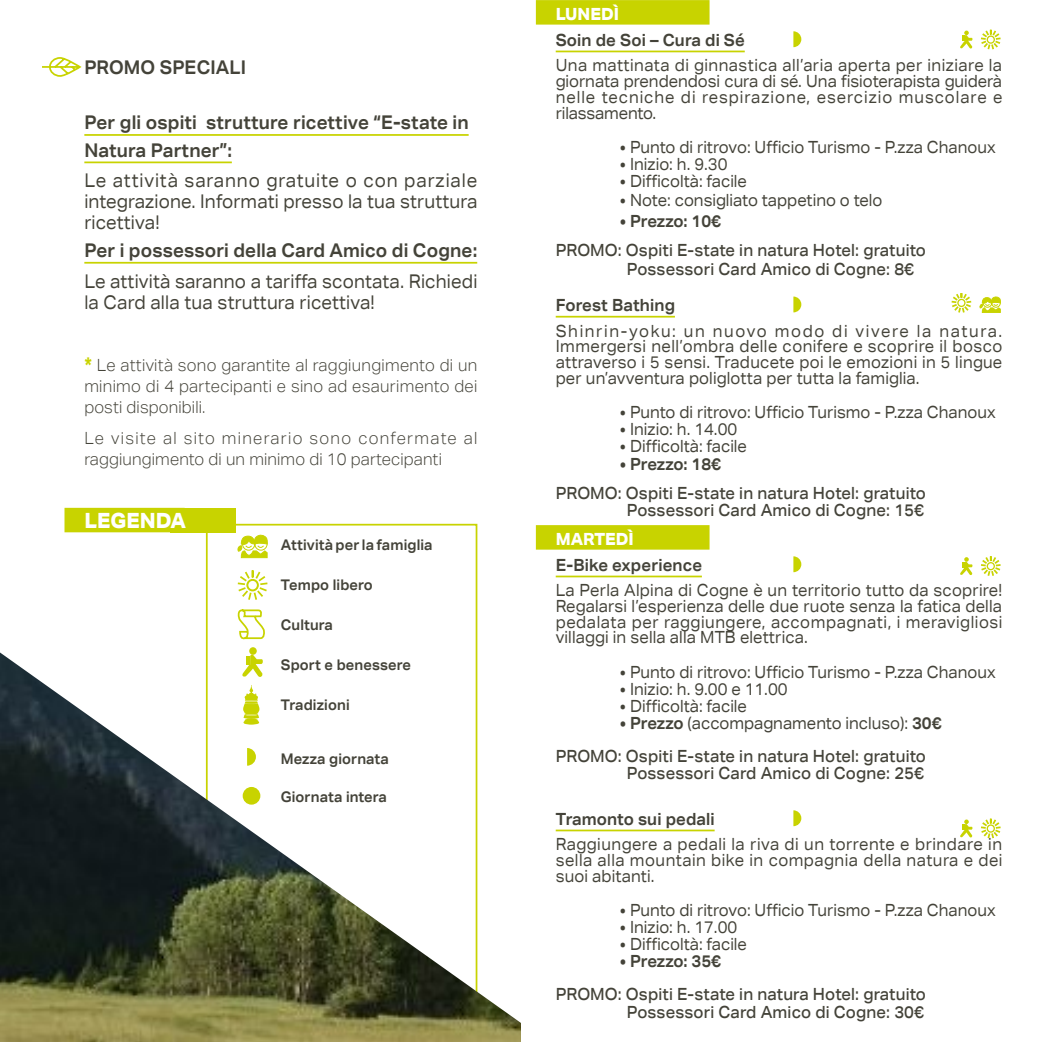
<style>
.page{position:relative;width:1042px;height:1042px;background:#fff}
.page>*{position:absolute;margin:0;border:0;box-sizing:border-box;transform-origin:0 0}
.t1{font:800 21px "Aktiv Grotesk Ex";color:#fff;scale:.83 1}
.t2{font:18.9px/21px "Aktiv Grotesk Ex";letter-spacing:.01em;color:#444339;text-align:justify;scale:.83 1}
.t3{font:700 18.9px/27.5px "Aktiv Grotesk Ex";letter-spacing:.01em;color:#444339;scale:.83 1}
.t4{font:16.8px/15.8px "Aktiv Grotesk Ex";color:#444339;text-align:justify;scale:.83 1}
.t5{font:500 16.8px/17.5px "Aktiv Grotesk Ex";letter-spacing:.01em;color:#444339;scale:.83 1}
.t6{font:300 16.8px/21px "Aktiv Grotesk Ex";letter-spacing:.02em;color:#444339;text-align:justify;scale:.83 1}
.t7{font:700 16.8px "Aktiv Grotesk Ex";letter-spacing:.01em;color:#444339;scale:.83 1}
.t8{font:700 16.8px "Aktiv Grotesk Ex";letter-spacing:-.01em;color:#444339;scale:.83 1}
.t9{font:800 16.8px "Aktiv Grotesk Ex";color:#fff;scale:.83 1}
.t10{font:700 14.7px "Aktiv Grotesk Ex";letter-spacing:.01em;color:#444339;scale:.83 1}
.s1{font-weight:700;font-size:18.9px;color:#c8d300}
.s2{font-weight:700}
.s3{font-weight:400}
</style>
<div class="page">
<div style="left:170px;top:508px;width:66px;height:24px;background:#c8d300"></div>
<svg style="left:42px;top:57px;width:40px;height:20px"></svg>
<svg style="left:960px;top:31px;width:13px;height:18px"></svg>
<svg style="left:981px;top:29px;width:20px;height:21px"></svg>
<div style="left:536px;top:0;width:173px;height:25px;background:#c8d300"></div>
<hr style="left:556px;top:51px;width:189px;height:1px;background:#c8d300">
<hr style="left:556px;top:316px;width:119px;height:1px;background:#c8d300">
<div style="left:536px;top:525px;width:173px;height:24px;background:#c8d300"></div>
<hr style="left:556px;top:575px;width:146px;height:2px;background:#c8d300">
<hr style="left:556px;top:829px;width:158px;height:2px;background:#c8d300">
<svg style="left:793px;top:31px;width:8px;height:16px"></svg>
<svg style="left:793px;top:296px;width:8px;height:16px"></svg>
<svg style="left:793px;top:556px;width:8px;height:16px"></svg>
<svg style="left:793px;top:810px;width:8px;height:16px"></svg>
<svg style="left:960px;top:557px;width:13px;height:18px"></svg>
<svg style="left:960px;top:819px;width:13px;height:19px"></svg>
<svg style="left:981px;top:556px;width:20px;height:20px"></svg>
<svg style="left:981px;top:818px;width:20px;height:21px"></svg>
<svg style="left:951px;top:293px;width:21px;height:20px"></svg>
<svg style="left:979px;top:296px;width:22px;height:17px"></svg>
<div style="left:249px;top:647px;width:8px;height:8px;background:#c8d300;border-radius:50%"></div>
<svg style="left:237px;top:534px;width:31px;height:25px"></svg>
<svg style="left:237px;top:609px;width:28px;height:31px"></svg>
<svg style="left:237px;top:570px;width:31px;height:30px"></svg>
<img style="left:0;top:652px;width:521px;height:390px">
<hr style="left:84px;top:134px;width:385px;height:2px;background:#c8d300">
<hr style="left:84px;top:161px;width:148px;height:2px;background:#c8d300">
<hr style="left:84px;top:262px;width:393px;height:2px;background:#c8d300">
<div style="left:64px;top:508px;width:121px;height:24px;background:#c8d300"></div>
<svg style="left:247px;top:748px;width:9px;height:17px"></svg>
<div style="left:243px;top:787px;width:17px;height:17px;background:#c8d300;border-radius:50%"></div>
<p class="t3" style="left:84px;top:54px;width:197px">PROMO SPECIALI</p>
<p class="t3" style="left:84px;top:108px;width:465px">Per gli ospiti strutture ricettive “E-state in<br>Natura Partner”:</p>
<p class="t2" style="left:84px;top:170px;width:475px">Le attività saranno gratuite o con parziale integrazione. Informati presso la tua struttura ricettiva!</p>
<p class="t3" style="left:84px;top:236px;width:475px">Per i possessori della Card Amico di Cogne:</p>
<p class="t2" style="left:84px;top:270px;width:475px">Le attività saranno a tariffa scontata. Richiedi la Card alla tua struttura ricettiva!</p>
<p class="t6" style="left:84px;top:354px;width:475px"><span class="s1">*</span> Le attività sono garantite al raggiungimento di un minimo di 4 partecipanti e sino ad esaurimento dei posti disponibili.</p>
<p class="t6" style="left:84px;top:427px;width:475px">Le visite al sito minerario sono confermate al raggiungimento di un minimo di 10 partecipanti</p>
<p class="t1" style="left:84px;top:507px;width:124px">LEGENDA</p>
<p class="t10" style="left:281px;top:536px;width:184px">Attività per la famiglia</p>
<p class="t10" style="left:281px;top:575px;width:112px">Tempo libero</p>
<p class="t10" style="left:281px;top:615px;width:64px">Cultura</p>
<p class="t10" style="left:281px;top:655px;width:158px">Sport e benessere</p>
<p class="t10" style="left:281px;top:695px;width:84px">Tradizioni</p>
<p class="t10" style="left:281px;top:749px;width:132px">Mezza giornata</p>
<p class="t10" style="left:281px;top:787px;width:129px">Giornata intera</p>
<p class="t9" style="left:556px;top:3px;width:78px">LUNEDÌ</p>
<p class="t7" style="left:556px;top:29px;width:229px">Soin de Soi – Cura di Sé</p>
<p class="t4" style="left:556px;top:57px;width:540px">Una mattinata di ginnastica all’aria aperta per iniziare la giornata prendendosi cura di sé. Una fisioterapista guiderà nelle tecniche di respirazione, esercizio muscolare e rilassamento.</p>
<p class="t4" style="left:620px;top:139px;width:454px">• Punto di ritrovo: Ufficio Turismo - P.zza Chanoux</p>
<p class="t4" style="left:620px;top:156px;width:131px">• Inizio: h. 9.30</p>
<p class="t4" style="left:620px;top:173px;width:154px">• Difficoltà: facile</p>
<p class="t4" style="left:620px;top:192px;width:317px">• Note: consigliato tappetino o telo</p>
<p class="t8" style="left:620px;top:210px;width:123px">• Prezzo: 10€</p>
<p class="t5" style="left:627px;top:240px;width:362px;line-height:19.2px;text-indent:-71px">PROMO: Ospiti E-state in natura Hotel: gratuito<br>Possessori Card Amico di Cogne: 8€</p>
<p class="t7" style="left:556px;top:294px;width:145px">Forest Bathing</p>
<p class="t4" style="left:556px;top:322px;width:539px">Shinrin-yoku: un nuovo modo di vivere la natura.<br>Immergersi nell’ombra delle conifere e scoprire il bosco attraverso i 5 sensi. Traducete poi le emozioni in 5 lingue per un’avventura poliglotta per tutta la famiglia.</p>
<p class="t4" style="left:620px;top:404px;width:454px">• Punto di ritrovo: Ufficio Turismo - P.zza Chanoux</p>
<p class="t4" style="left:620px;top:421px;width:142px">• Inizio: h. 14.00</p>
<p class="t4" style="left:620px;top:438px;width:154px">• Difficoltà: facile</p>
<p class="t8" style="left:620px;top:453px;width:123px">• Prezzo: 18€</p>
<p class="t5" style="left:556px;top:484px;width:447px;text-align:right">PROMO: Ospiti E-state in natura Hotel: gratuito<br>Possessori Card Amico di Cogne: 15€</p>
<p class="t9" style="left:556px;top:528px;width:95px">MARTEDÌ</p>
<p class="t7" style="left:556px;top:554px;width:178px">E-Bike experience</p>
<p class="t4" style="left:556px;top:582px;width:540px">La Perla Alpina di Cogne è un territorio tutto da scoprire!<br>Regalarsi l’esperienza delle due ruote senza la fatica della pedalata per raggiungere, accompagnati, i meravigliosi villaggi in sella alla MTB elettrica.</p>
<p class="t4" style="left:620px;top:663px;width:454px">• Punto di ritrovo: Ufficio Turismo - P.zza Chanoux</p>
<p class="t4" style="left:620px;top:681px;width:203px">• Inizio: h. 9.00 e 11.00</p>
<p class="t4" style="left:620px;top:698px;width:154px">• Difficoltà: facile</p>
<p class="t5" style="left:556px;top:707px;width:466px;line-height:32.7px;text-indent:64px"><span class="s2">• Prezzo</span> <span class="s3">(accompagnamento incluso):</span> <span class="s2">30€<br></span>PROMO: Ospiti E-state in natura Hotel: gratuito</p>
<p class="t5" style="left:627px;top:764px;width:360px">Possessori Card Amico di Cogne: 25€</p>
<p class="t7" style="left:556px;top:808px;width:193px">Tramonto sui pedali</p>
<p class="t4" style="left:556px;top:836px;width:540px">Raggiungere a pedali la riva di un torrente e brindare in sella alla mountain bike in compagnia della natura e dei suoi abitanti.</p>
<p class="t4" style="left:620px;top:902px;width:454px">• Punto di ritrovo: Ufficio Turismo - P.zza Chanoux</p>
<p class="t4" style="left:620px;top:919px;width:142px">• Inizio: h. 17.00</p>
<p class="t4" style="left:620px;top:936px;width:154px">• Difficoltà: facile</p>
<p class="t8" style="left:620px;top:951px;width:123px">• Prezzo: 35€</p>
<p class="t5" style="left:556px;top:985px;width:447px;text-align:right">PROMO: Ospiti E-state in natura Hotel: gratuito<br>Possessori Card Amico di Cogne: 30€</p>
</div>
